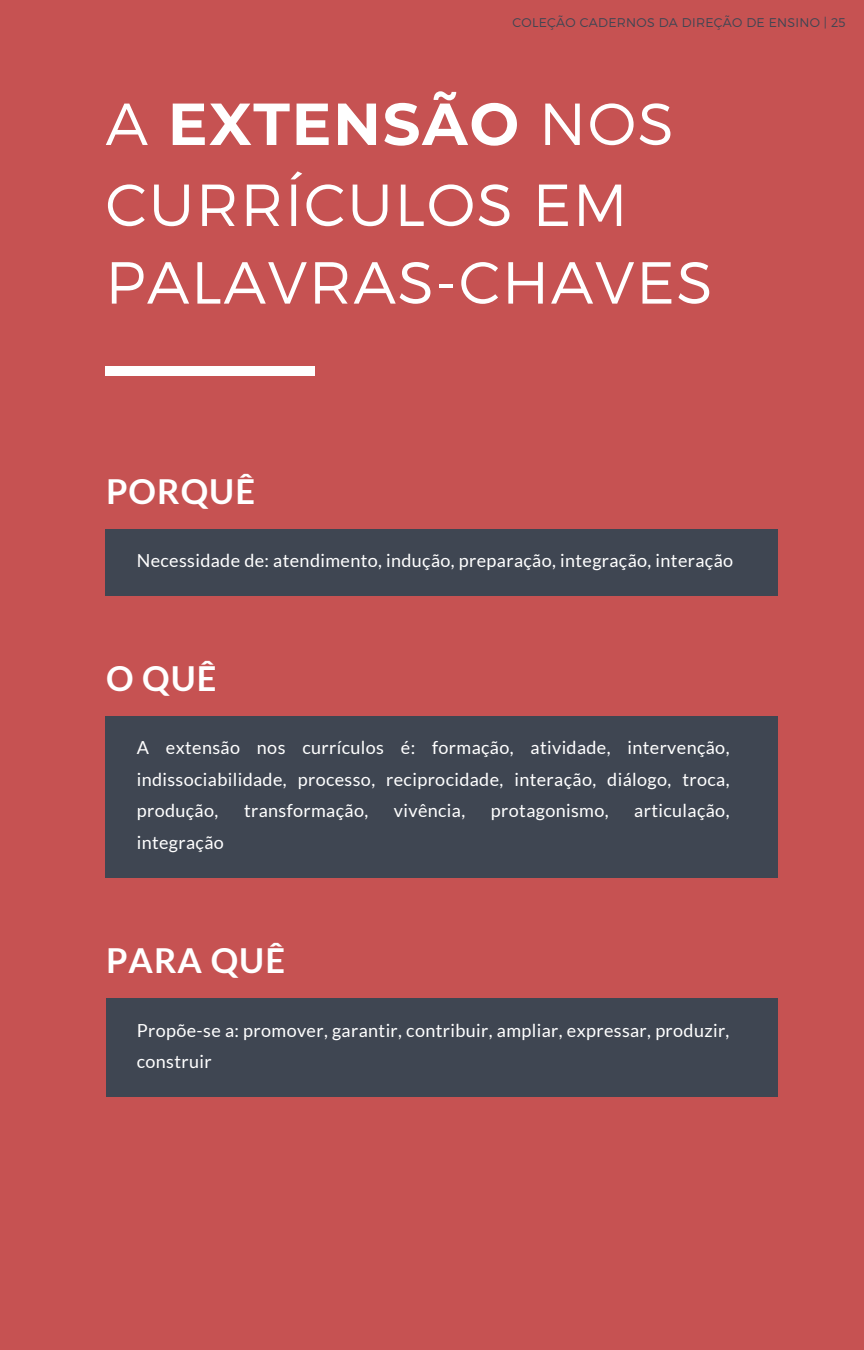
<style>
.page{position:relative;width:864px;height:1350px;background:#c65252}
.page>*{position:absolute;margin:0;border:0;box-sizing:border-box;transform-origin:0 0}
.t1{font:300 59.18px/79.2px "Montserrat";letter-spacing:.03em;color:#fff}
.t2{font:700 34.43px "Lato";letter-spacing:.03em;color:#fff}
.t3{font:18px/31.5px "Lato";letter-spacing:.02em;color:#fff;text-align:justify}
.t4{font:300 12.6px "Montserrat";letter-spacing:.02em;color:#3f4652}
.s1{font-weight:700}
</style>
<div class="page">
<div style="left:106px;top:367px;width:209px;height:8px;background:#fff"></div>
<div style="left:106px;top:529px;width:672px;height:67px;background:#3f4652"></div>
<div style="left:106px;top:716px;width:672px;height:162px;background:#3f4652"></div>
<div style="left:106px;top:998px;width:671px;height:99px;background:#3f4652"></div>
<h3 class="t4" style="left:512px;top:14px;width:335px">COLEÇÃO CADERNOS DA DIREÇÃO DE ENSINO | 25</h3>
<p class="t1" style="left:106px;top:81px;width:609px">A <span class="s1">EXTENSÃO</span> NOS<br>CURRÍCULOS EM<br>PALAVRAS-CHAVES</p>
<h1 class="t2" style="left:106px;top:470px;width:150px">PORQUÊ</h1>
<p class="t3" style="left:137px;top:545px;width:598px">Necessidade de: atendimento, indução, preparação, integração, interação</p>
<h2 class="t2" style="left:106px;top:657px;width:112px">O QUÊ</h2>
<p class="t3" style="left:137px;top:732px;width:594px">A extensão nos currículos é: formação, atividade, intervenção, indissociabilidade, processo, reciprocidade, interação, diálogo, troca, produção,</p>
<p class="t3" style="left:244px;top:795px;width:126px">transformação,</p>
<p class="t3" style="left:394px;top:795px;width:73px">vivência,</p>
<p class="t3" style="left:491px;top:795px;width:119px">protagonismo,</p>
<p class="t3" style="left:634px;top:795px;width:97px">articulação,</p>
<p class="t3" style="left:137px;top:826px;width:89px">integração</p>
<h2 class="t2" style="left:106px;top:939px;width:181px">PARA QUÊ</h2>
<h3 class="t3" style="left:137px;top:1014px;width:594px">Propõe-se a: promover, garantir, contribuir, ampliar, expressar, produzir, construir</h3>
</div>
